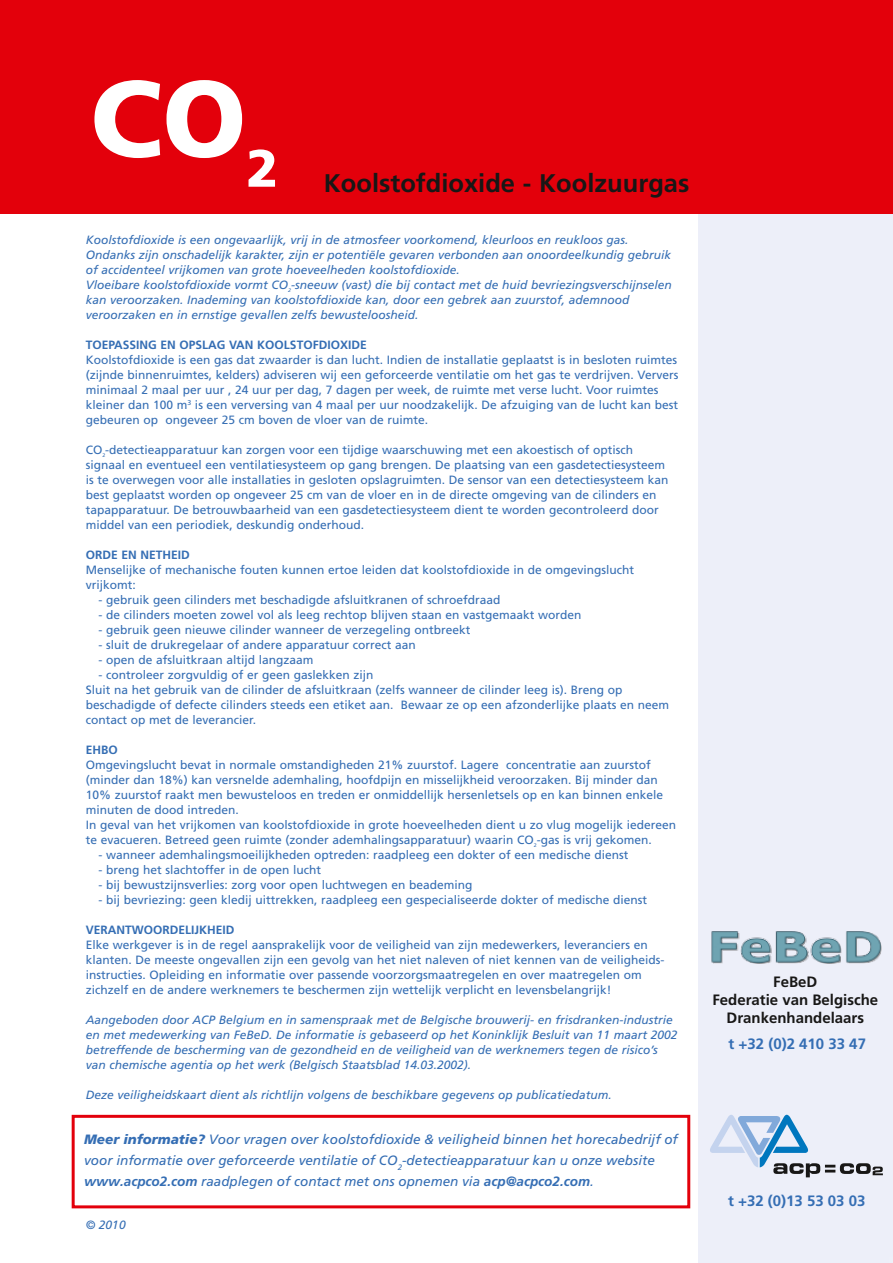
<style>
.page{position:relative;width:893px;height:1263px;background:#fff}
.page>*{position:absolute;margin:0;border:0;box-sizing:border-box;transform-origin:0 0}
.t1{font:700 25.5px "Frutiger";color:#181716}
.t2{font:700 15px/18px "Frutiger";color:#181716;text-align:center}
.t3{font:700 15px "Frutiger";color:#356eb4}
.t4{font:italic 13.5px/21px "Frutiger";color:#356eb4}
.t5{font:12px/15px "Frutiger";color:#356eb4}
.t6{font:italic 12px/15px "Frutiger";color:#356eb4}
.t7{font:700 12px "Frutiger";color:#356eb4}
.t8{font:5.25px "Frutiger";color:#356eb4}
.t9{font:italic 5.25px "Frutiger";color:#356eb4}
.s1{font-weight:900}
.s2{font-weight:700}
</style>
<div class="page">
<div style="left:698px;top:208px;width:195px;height:1055px;background:#edeff9"></div>
<div style="left:0;top:0;width:893px;height:213px;background:#e3000b"></div>
<div style="left:72px;top:1115px;width:618px;height:93px;border:3px solid #e3000b"></div>
<svg style="left:710px;top:1115px;width:173px;height:62px"></svg>
<img style="left:712px;top:932px;width:169px;height:31px">
<h1 class="t1" style="left:90px;top:169px;width:601px"><sup>CO</sup><sup>2</sup> Koolstofdioxide - Koolzuurgas</h1>
<p class="t6" style="left:86px;top:232px;width:587px">Koolstofdioxide is een ongevaarlijk, vrij in de atmosfeer voorkomend, kleurloos en reukloos gas.<br>Ondanks zijn onschadelijk karakter, zijn er potentiële gevaren verbonden aan onoordeelkundig gebruik of accidenteel vrijkomen van grote hoeveelheden koolstofdioxide.<br>Vloeibare koolstofdioxide vormt CO -sneeuw (vast) die bij contact met de huid bevriezingsverschijnselen</p>
<p class="t9" style="left:288px;top:287px;width:4px">2</p>
<p class="t6" style="left:86px;top:292px;width:545px">kan veroorzaken. Inademing van koolstofdioxide kan, door een gebrek aan zuurstof, ademnood veroorzaken en in ernstige gevallen zelfs bewusteloosheid.</p>
<p class="t7" style="left:86px;top:337px;width:282px">TOEPASSING EN OPSLAG VAN KOOLSTOFDIOXIDE</p>
<p class="t5" style="left:86px;top:352px;width:594px">Koolstofdioxide is een gas dat zwaarder is dan lucht. Indien de installatie geplaatst is in besloten ruimtes (zijnde binnenruimtes, kelders) adviseren wij een geforceerde ventilatie om het gas te verdrijven. Ververs minimaal 2 maal per uur , 24 uur per dag, 7 dagen per week, de ruimte met verse lucht. Voor ruimtes kleiner dan 100 m<sup>3</sup> is een verversing van 4 maal per uur noodzakelijk. De afzuiging van de lucht kan best gebeuren op ongeveer 25 cm boven de vloer van de ruimte.</p>
<p class="t5" style="left:86px;top:442px;width:549px">CO -detectieapparatuur kan zorgen voor een tijdige waarschuwing met een akoestisch of optisch</p>
<p class="t8" style="left:102px;top:452px;width:4px">2</p>
<p class="t5" style="left:86px;top:457px;width:584px">signaal en eventueel een ventilatiesysteem op gang brengen. De plaatsing van een gasdetectiesysteem is te overwegen voor alle installaties in gesloten opslagruimten. De sensor van een detectiesysteem kan best geplaatst worden op ongeveer 25 cm van de vloer en in de directe omgeving van de cilinders en tapapparatuur. De betrouwbaarheid van een gasdetectiesysteem dient te worden gecontroleerd door middel van een periodiek, deskundig onderhoud.</p>
<p class="t7" style="left:86px;top:547px;width:106px">ORDE EN NETHEID</p>
<p class="t5" style="left:86px;top:562px;width:550px">Menselijke of mechanische fouten kunnen ertoe leiden dat koolstofdioxide in de omgevingslucht vrijkomt:</p>
<p class="t5" style="left:98px;top:592px;width:404px">- gebruik geen cilinders met beschadigde afsluitkranen of schroefdraad</p>
<p class="t5" style="left:98px;top:607px;width:485px">- de cilinders moeten zowel vol als leeg rechtop blijven staan en vastgemaakt worden</p>
<p class="t5" style="left:98px;top:622px;width:374px">- gebruik geen nieuwe cilinder wanneer de verzegeling ontbreekt</p>
<p class="t5" style="left:98px;top:637px;width:319px">- sluit de drukregelaar of andere apparatuur correct aan</p>
<p class="t5" style="left:98px;top:652px;width:217px">- open de afsluitkraan altijd langzaam</p>
<p class="t5" style="left:86px;top:667px;width:585px;text-indent:13px">- controleer zorgvuldig of er geen gaslekken zijn<br>Sluit na het gebruik van de cilinder de afsluitkraan (zelfs wanneer de cilinder leeg is). Breng op beschadigde of defecte cilinders steeds een etiket aan. Bewaar ze op een afzonderlijke plaats en neem contact op met de leverancier.</p>
<p class="t7" style="left:86px;top:742px;width:34px">EHBO</p>
<p class="t5" style="left:86px;top:757px;width:592px">Omgevingslucht bevat in normale omstandigheden 21% zuurstof. Lagere concentratie aan zuurstof (minder dan 18%) kan versnelde ademhaling, hoofdpijn en misselijkheid veroorzaken. Bij minder dan 10% zuurstof raakt men bewusteloos en treden er onmiddellijk hersenletsels op en kan binnen enkele minuten de dood intreden.<br>In geval van het vrijkomen van koolstofdioxide in grote hoeveelheden dient u zo vlug mogelijk iedereen te evacueren. Betreed geen ruimte (zonder ademhalingsapparatuur) waarin CO -gas is vrij gekomen.</p>
<p class="t8" style="left:534px;top:842px;width:4px">2</p>
<p class="t5" style="left:98px;top:847px;width:532px">- wanneer ademhalingsmoeilijkheden optreden: raadpleeg een dokter of een medische dienst</p>
<p class="t5" style="left:98px;top:862px;width:224px">- breng het slachtoffer in de open lucht</p>
<p class="t5" style="left:98px;top:877px;width:375px">- bij bewustzijnsverlies: zorg voor open luchtwegen en beademing</p>
<p class="t5" style="left:98px;top:892px;width:550px">- bij bevriezing: geen kledij uittrekken, raadpleeg een gespecialiseerde dokter of medische dienst</p>
<p class="t7" style="left:86px;top:922px;width:150px">VERANTWOORDELIJKHEID</p>
<p class="t5" style="left:86px;top:937px;width:580px">Elke werkgever is in de regel aansprakelijk voor de veiligheid van zijn medewerkers, leveranciers en klanten. De meeste ongevallen zijn een gevolg van het niet naleven of niet kennen van de veiligheids&shy;instructies. Opleiding en informatie over passende voorzorgsmaatregelen en over maatregelen om zichzelf en de andere werknemers te beschermen zijn wettelijk verplicht en levensbelangrijk!</p>
<p class="t6" style="left:86px;top:1012px;width:593px">Aangeboden door ACP Belgium en in samenspraak met de Belgische brouwerij- en frisdranken-industrie en met medewerking van FeBeD. De informatie is gebaseerd op het Koninklijk Besluit van 11 maart 2002 betreffende de bescherming van de gezondheid en de veiligheid van de werknemers tegen de risico’s van chemische agentia op het werk (Belgisch Staatsblad 14.03.2002).</p>
<p class="t6" style="left:86px;top:1087px;width:528px">Deze veiligheidskaart dient als richtlijn volgens de beschikbare gegevens op publicatiedatum.</p>
<p class="t4" style="left:84px;top:1129px;width:595px"><span class="s1">Meer informatie?</span> Voor vragen over koolstofdioxide &amp; veiligheid binnen het horecabedrijf of voor informatie over geforceerde ventilatie of CO<sub>2</sub>-detectieapparatuur kan u onze website <span class="s2">www.acpco2.com</span> raadplegen of contact met ons opnemen via <span class="s2">acp@acpco2.com</span>.</p>
<p class="t6" style="left:86px;top:1217px;width:41px">© 2010</p>
<p class="t2" style="left:712px;top:973px;width:167px">FeBeD<br>Federatie van Belgische<br>Drankenhandelaars</p>
<p class="t3" style="left:729px;top:1035px;width:139px">t +32 (0)2 410 33 47</p>
<p class="t3" style="left:728px;top:1192px;width:139px">t +32 (0)13 53 03 03</p>
</div>
